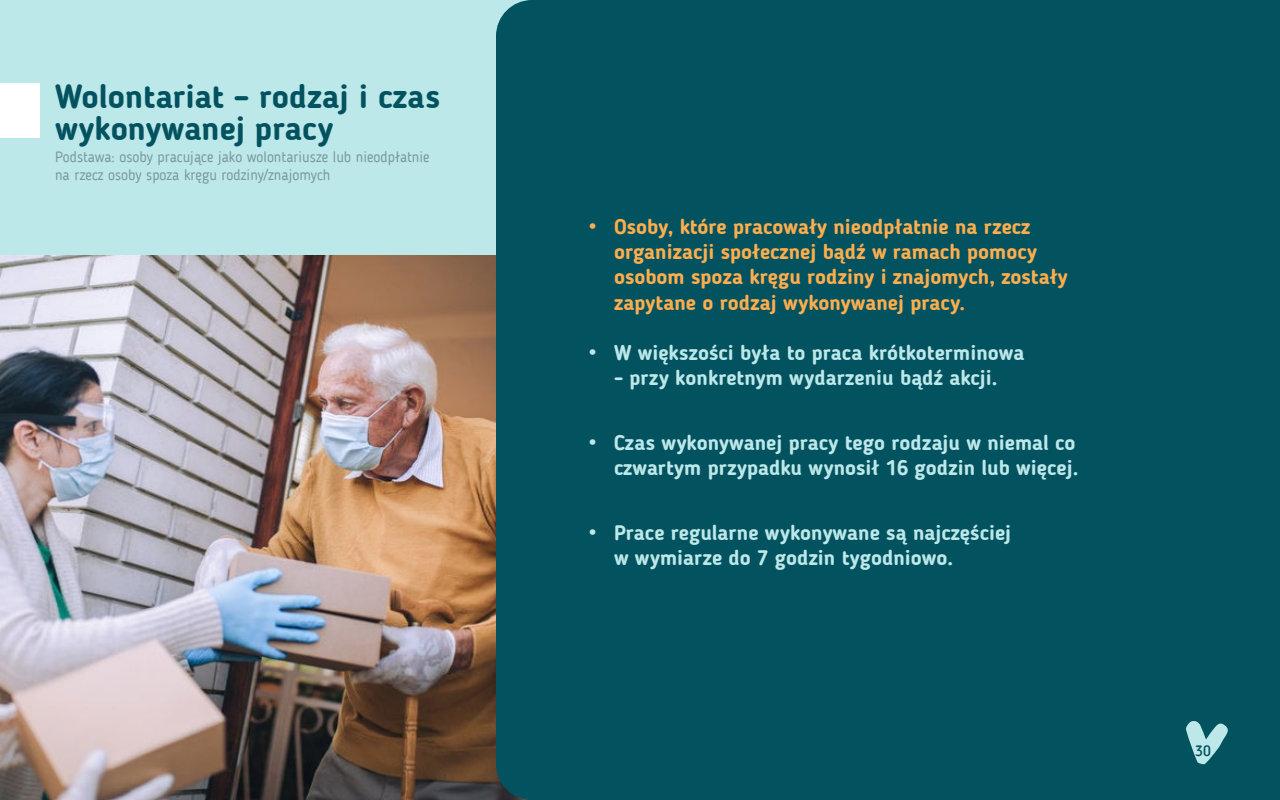
<style>
.page{position:relative;width:1280px;height:800px;background:#bde8e9}
.page>*{position:absolute;margin:0;border:0;box-sizing:border-box;transform-origin:0 0}
.t1{font:700 33px/32px "Blogger Sans";color:#03525f}
.t2{font:700 21px/25.2px "Blogger Sans";color:#bde8e9;text-align:right}
.t3{font:700 21px/25.2px "Blogger Sans";color:#ffae4d}
.t4{font:15px/18px "Blogger Sans";color:#7a99a1}
.t5{font:500 15px "Blogger Sans";color:#03525f}
.s1{font-size:30px}
</style>
<div class="page">
<img style="left:0;top:256px;width:496px;height:544px">
<div style="left:496px;top:0;width:784px;height:800px;background:#03525f"></div>
<svg style="left:1185px;top:720px;width:44px;height:45px"></svg>
<div style="left:0;top:83px;width:40px;height:55px;background:#fff"></div>
<h1 class="t1" style="left:55px;top:82px;width:387px">Wolontariat – rodzaj i czas wykonywanej pracy</h1>
<p class="t4" style="left:55px;top:149px;width:376px">Podstawa: osoby pracujące jako wolontariusze lub nieodpłatnie na rzecz osoby spoza kręgu rodziny/znajomych</p>
<p class="t3" style="left:614px;top:215px;width:455px;text-indent:-26px"><span class="s1">•</span> Osoby, które pracowały nieodpłatnie na rzecz organizacji społecznej bądź w ramach pomocy osobom spoza kręgu rodziny i znajomych, zostały zapytane o rodzaj wykonywanej pracy.</p>
<p class="t2" style="left:588px;top:341px;width:438px"><span class="s1">•</span> W większości była to praca krótkoterminowa</p>
<p class="t2" style="left:614px;top:366px;width:385px">- przy konkretnym wydarzeniu bądź akcji.</p>
<p class="t2" style="left:588px;top:431px;width:492px"><span class="s1">•</span> Czas wykonywanej pracy tego rodzaju w niemal co czwartym przypadku wynosił 16 godzin lub więcej.</p>
<p class="t2" style="left:614px;top:521px;width:399px;text-align:left;text-indent:-26px"><span class="s1">•</span> Prace regularne wykonywane są najczęściej w wymiarze do 7 godzin tygodniowo.</p>
<p class="t5" style="left:1195px;top:743px;width:17px">30</p>
</div>
